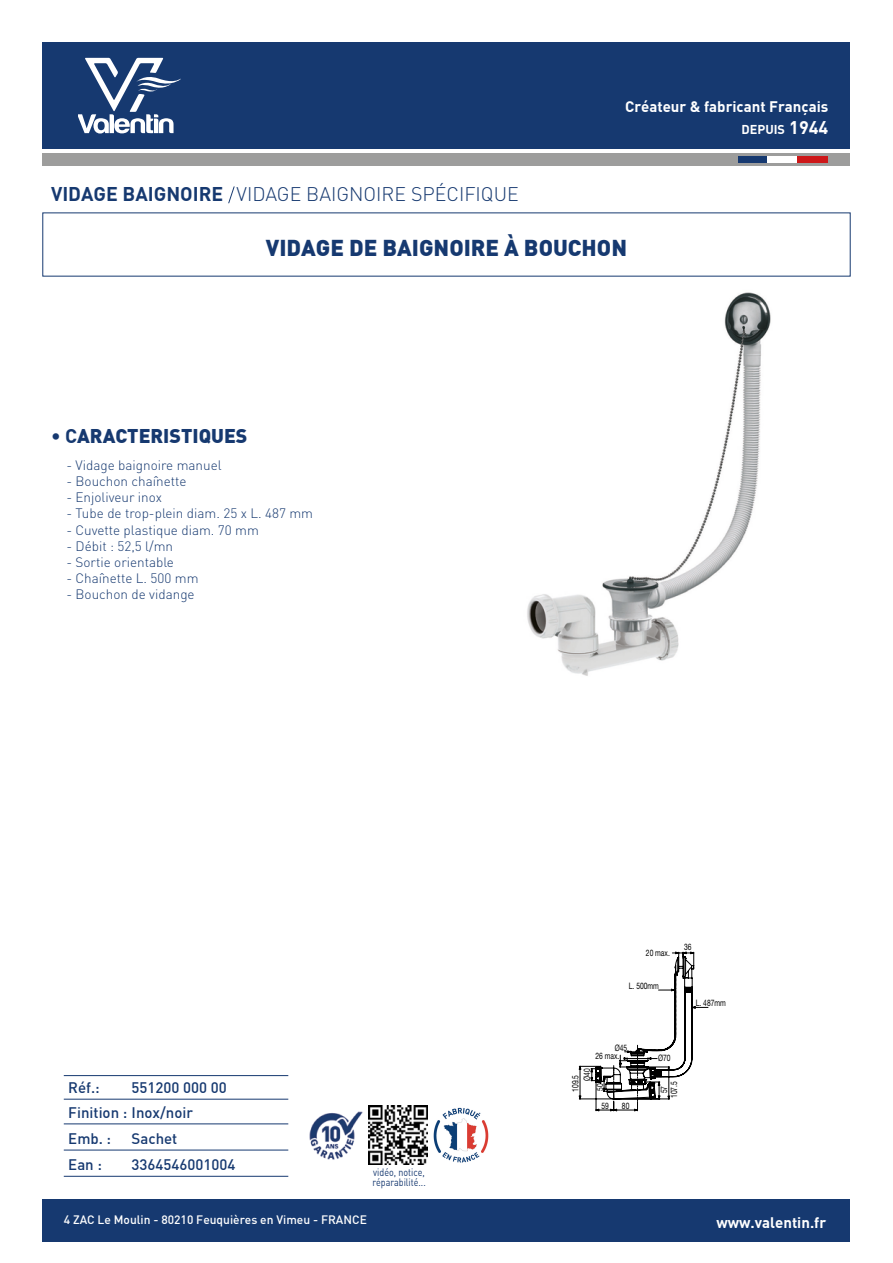
<style>
.page{position:relative;width:893px;height:1263px;background:#fff}
.page>*{position:absolute;margin:0;border:0;box-sizing:border-box;transform-origin:0 0}
.t1{font:22.5px "DIN Black";color:#163970}
.t2{font:300 19.5px "DIN";color:#163970}
.t3{font:19.5px "DINBLACK Black";color:#163970}
.t4{font:15px/26.1px "DINMEDIUM Medium";color:#163970}
.t5{font:15px "DINBOLD Bold";color:#fff}
.t6{font:300 13.5px "DIN";color:#163970}
.t7{font:12.6px "DINBOLD Bold";color:#fff}
.t8{font:12px "DINMEDIUM Medium";color:#fff}
.t9{font:10.5px/9.8px "DINREGULAR";color:#163970;scale:.85 1}
.t10{font:9px "Helvetica Neue LT Std";color:#000;scale:.75 1}
.s1{font-family:"DIN Bold";font-weight:400}
.s2{font-size:18px}
.s3{font-family:"DIN Bold"}
</style>
<div class="page">
<div style="left:43px;top:43px;width:807px;height:106px;background:#163970"></div>
<div style="left:43px;top:1199px;width:807px;height:43px;background:#163970"></div>
<svg style="left:79px;top:58px;width:102px;height:76px"></svg>
<div style="left:43px;top:153px;width:807px;height:13px;background:#9d9d9c"></div>
<div style="left:738px;top:156px;width:30px;height:7px;background:#163970"></div>
<div style="left:768px;top:156px;width:30px;height:7px;background:#fff"></div>
<div style="left:798px;top:156px;width:30px;height:7px;background:#cd1719"></div>
<svg style="left:579px;top:952px;width:129px;height:159px"></svg>
<img style="left:309px;top:1111px;width:54px;height:49px">
<img style="left:368px;top:1105px;width:59px;height:59px">
<hr style="left:64px;top:1075px;width:224px;height:1px;background:#163970">
<hr style="left:64px;top:1123px;width:224px;height:1px;background:#163970">
<hr style="left:64px;top:1150px;width:224px;height:1px;background:#163970">
<hr style="left:64px;top:1176px;width:224px;height:1px;background:#163970">
<hr style="left:64px;top:1099px;width:224px;height:1px;background:#163970">
<img style="left:527px;top:292px;width:244px;height:384px">
<svg style="left:228px;top:186px;width:7px;height:17px"></svg>
<img style="left:433px;top:1107px;width:56px;height:56px">
<h2 class="t2" style="left:51px;top:182px;width:469px"><span class="s1">VIDAGE BAIGNOIRE</span> VIDAGE BAIGNOIRE SPÉCIFIQUE</h2>
<p class="t5" style="left:625px;top:97px;width:205px">Créateur &amp; fabricant Français</p>
<p class="t7" style="left:741px;top:121px;width:88px">DEPUIS <span class="s2">1944</span></p>
<h1 class="t1" style="left:266px;top:233px;width:363px">VIDAGE DE BAIGNOIRE À BOUCHON</h1>
<h2 class="t3" style="left:51px;top:423px;width:198px"><span class="s3">• C</span>ARACTERISTIQUES</h2>
<p class="t6" style="left:66px;top:457px;width:157px">- Vidage baignoire manuel</p>
<p class="t6" style="left:66px;top:473px;width:122px">- Bouchon chaînette</p>
<p class="t6" style="left:66px;top:489px;width:97px">- Enjoliveur inox</p>
<p class="t6" style="left:66px;top:505px;width:248px">- Tube de trop-plein diam. 25 x L. 487 mm</p>
<p class="t6" style="left:66px;top:521px;width:194px">- Cuvette plastique diam. 70 mm</p>
<p class="t6" style="left:66px;top:538px;width:108px">- Débit : 52,5 l/mn</p>
<p class="t6" style="left:66px;top:554px;width:109px">- Sortie orientable</p>
<p class="t6" style="left:66px;top:570px;width:134px">- Chaînette L. 500 mm</p>
<p class="t6" style="left:66px;top:586px;width:130px">- Bouchon de vidange</p>
<p class="t4" style="left:68px;top:1074px;width:126px;line-height:24.9px">Réf.:<br>Finition : Inox/noir</p>
<p class="t4" style="left:68px;top:1125px;width:44px">Emb. :<br>Ean :</p>
<p class="t4" style="left:132px;top:1074px;width:97px">551200 000 00</p>
<p class="t4" style="left:132px;top:1125px;width:105px">Sachet<br>3364546001004</p>
<p class="t9" style="left:372px;top:1167px;width:64px">vidéo, notice, réparabilité...</p>
<p class="t10" style="left:646px;top:948px;width:33px">20 max.</p>
<p class="t10" style="left:629px;top:980px;width:42px">L. 500mm</p>
<p class="t10" style="left:684px;top:942px;width:11px">36</p>
<p class="t10" style="left:696px;top:997px;width:42px">L. 487mm</p>
<p class="t10" style="left:615px;top:1042px;width:18px">Ø45</p>
<p class="t10" style="left:595px;top:1051px;width:33px">26 max.</p>
<p class="t10" style="left:658px;top:1052px;width:18px">Ø70</p>
<p class="t10" style="left:581px;top:1081px;width:18px;rotate:-90deg">Ø40</p>
<p class="t10" style="left:570px;top:1092px;width:24px;rotate:-90deg">109.5</p>
<p class="t10" style="left:594px;top:1091px;width:11px;rotate:-90deg">50</p>
<p class="t10" style="left:601px;top:1100px;width:11px">59</p>
<p class="t10" style="left:622px;top:1100px;width:11px">80</p>
<p class="t10" style="left:669px;top:1098px;width:24px;rotate:-90deg">107.5</p>
<p class="t10" style="left:659px;top:1093px;width:11px;rotate:-90deg">57</p>
<p class="t8" style="left:64px;top:1212px;width:305px">4 ZAC Le Moulin - 80210 Feuquières en Vimeu - FRANCE</p>
<p class="t5" style="left:716px;top:1212px;width:111px">www.valentin.fr</p>
</div>
